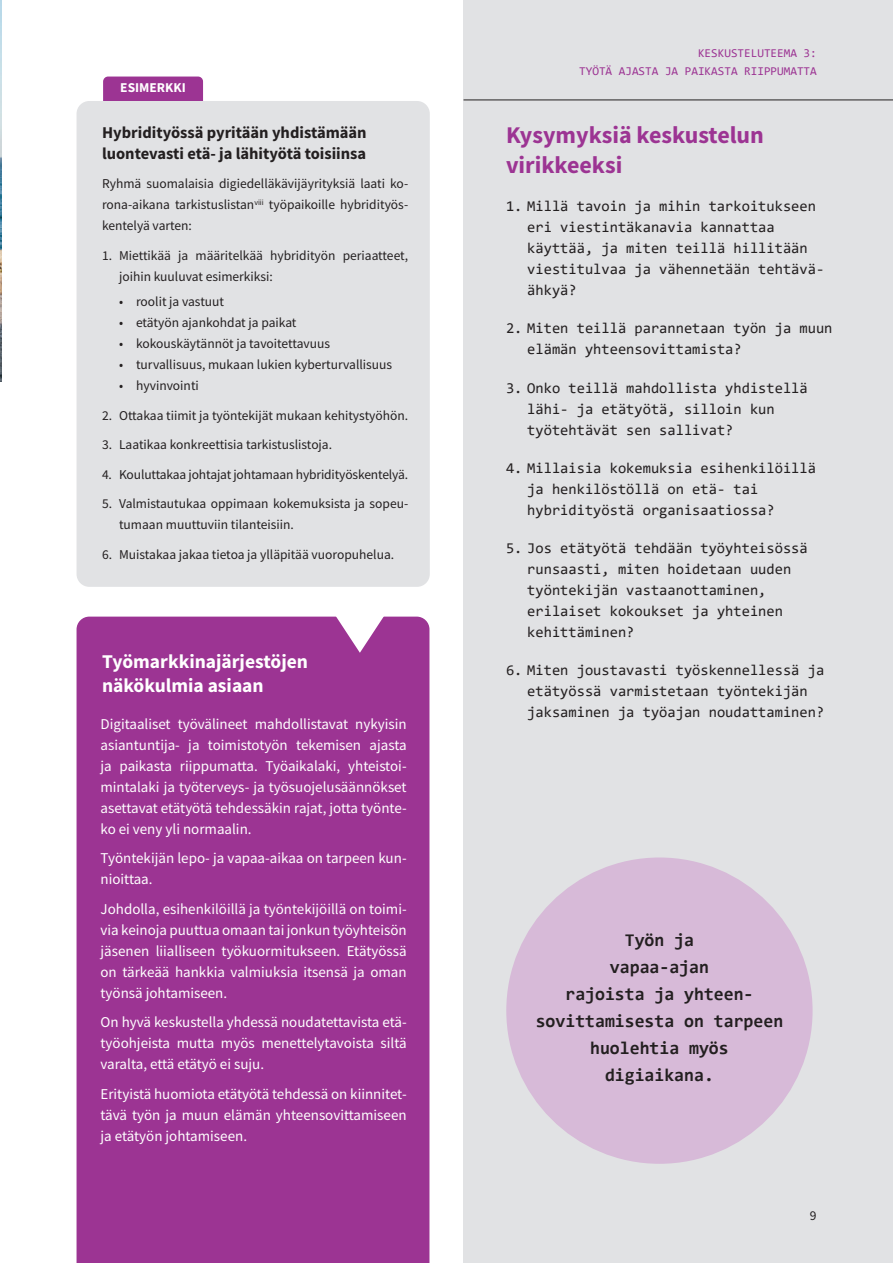
<style>
.page{position:relative;width:893px;height:1263px;background:#fff}
.page>*{position:absolute;margin:0;border:0;box-sizing:border-box;transform-origin:0 0}
.t1{font:700 24px/30px "Source Sans Pro";color:#9c3493}
.t2{font:700 19.5px/24px "Source Sans Pro";color:#fff}
.t3{font:700 18px/27px "Consolas";color:#231f20;text-align:center}
.t4{font:700 16.5px/21px "Source Sans Pro";color:#231f20}
.t5{font:15px/21px "Source Sans Pro";color:#fff;text-align:justify}
.t6{font:15px/21px "Consolas";color:#231f20}
.t7{font:13.5px/21px "Source Sans Pro";color:#231f20}
.t8{font:700 13.5px "Source Sans Pro";color:#fff}
.t9{font:12px/18px "Consolas";color:#9c3493;text-align:right}
</style>
<div class="page">
<div style="left:463px;top:0;width:430px;height:1263px;background:#e1e2e4"></div>
<hr style="left:463px;top:100px;width:430px;height:1px;background:#231f20">
<img style="left:0;top:0;width:1px;height:382px">
<div style="left:77px;top:617px;width:352px;height:646px;background:#9c3493"></div>
<div style="left:104px;top:77px;width:98px;height:29px;background:#9c3493;border-radius:4px"></div>
<div style="left:103px;top:77px;width:100px;height:29px;border:2px solid #9c3493;border-radius:4px"></div>
<div style="left:77px;top:101px;width:353px;height:486px;background:#e1e2e4;border-radius:13px"></div>
<svg style="left:335px;top:616px;width:49px;height:37px"></svg>
<div style="left:506px;top:857px;width:307px;height:307px;background:#d7bad8;border-radius:50%"></div>
<p class="t8" style="left:120px;top:78px;width:67px">ESIMERKKI</p>
<p class="t4" style="left:102px;top:122px;width:266px">Hybridityössä pyritään yhdistämään luontevasti etä- ja lähityötä toisiinsa</p>
<p class="t7" style="left:102px;top:173px;width:308px;text-align:justify">Ryhmä suomalaisia digiedelläkävijäyrityksiä laati ko&shy;rona-aikana tarkistuslistan<sup>viii</sup> työpaikoille hybridityös&shy;kentelyä varten:</p>
<p class="t7" style="left:119px;top:245px;width:291px;text-indent:-17px">1. Miettikää ja määritelkää hybridityön periaatteet, joihin kuuluvat esimerkiksi:</p>
<p class="t7" style="left:119px;top:291px;width:107px">• roolit ja vastuut</p>
<p class="t7" style="left:119px;top:312px;width:179px">• etätyön ajankohdat ja paikat</p>
<p class="t7" style="left:119px;top:333px;width:213px">• kokouskäytännöt ja tavoitettavuus</p>
<p class="t7" style="left:119px;top:354px;width:275px">• turvallisuus, mukaan lukien kyberturvallisuus</p>
<p class="t7" style="left:119px;top:375px;width:81px">• hyvinvointi</p>
<p class="t7" style="left:102px;top:405px;width:308px">2. Ottakaa tiimit ja työntekijät mukaan kehitystyöhön.</p>
<p class="t7" style="left:102px;top:434px;width:232px">3. Laatikaa konkreettisia tarkistuslistoja.</p>
<p class="t7" style="left:102px;top:464px;width:308px">4. Kouluttakaa johtajat johtamaan hybridityöskentelyä.</p>
<p class="t7" style="left:119px;top:493px;width:291px;text-indent:-17px">5. Valmistautukaa oppimaan kokemuksista ja sopeu&shy;tumaan muuttuviin tilanteisiin.</p>
<p class="t7" style="left:102px;top:544px;width:294px">6. Muistakaa jakaa tietoa ja ylläpitää vuoropuhelua.</p>
<h2 class="t2" style="left:102px;top:650px;width:207px">Työmarkkinajärjestöjen näkökulmia asiaan</h2>
<p class="t5" style="left:101px;top:713px;width:308px">Digitaaliset työvälineet mahdollistavat nykyisin asiantuntija- ja toimistotyön tekemisen ajasta ja paikasta riippumatta. Työaikalaki, yhteistoi&shy;mintalaki ja työterveys- ja työsuojelusäännökset asettavat etätyötä tehdessäkin rajat, jotta työnte&shy;ko ei veny yli normaalin.</p>
<p class="t5" style="left:101px;top:848px;width:308px">Työntekijän lepo- ja vapaa-aikaa on tarpeen kun&shy;nioittaa.</p>
<p class="t5" style="left:101px;top:898px;width:308px">Johdolla, esihenkilöillä ja työntekijöillä on toimi&shy;via keinoja puuttua omaan tai jonkun työyhteisön jäsenen liialliseen työkuormitukseen. Etätyössä on tärkeää hankkia valmiuksia itsensä ja oman työnsä johtamiseen.</p>
<p class="t5" style="left:101px;top:1012px;width:308px">On hyvä keskustella yhdessä noudatettavista etä&shy;työohjeista mutta myös menettelytavoista siltä varalta, että etätyö ei suju.</p>
<p class="t5" style="left:101px;top:1083px;width:308px">Erityistä huomiota etätyötä tehdessä on kiinnitet&shy;tävä työn ja muun elämän yhteensovittamiseen ja etätyön johtamiseen.</p>
<p class="t9" style="left:579px;top:43px;width:239px">KESKUSTELUTEEMA 3:<br>TYÖTÄ AJASTA JA PAIKASTA RIIPPUMATTA</p>
<h1 class="t1" style="left:506px;top:120px;width:259px">Kysymyksiä keskustelun virikkeeksi</h1>
<p class="t6" style="left:527px;top:196px;width:298px;text-indent:-21px">1. Millä tavoin ja mihin tarkoitukseen eri viestintäkanavia kannattaa käyttää, ja miten teillä hillitään viestitulvaa ja vähennetään tehtävä&shy;ähkyä?</p>
<p class="t6" style="left:527px;top:318px;width:307px;text-indent:-21px">2. Miten teillä parannetaan työn ja muun elämän yhteensovittamista?</p>
<p class="t6" style="left:527px;top:377px;width:282px;text-indent:-21px">3. Onko teillä mahdollista yhdistellä lähi- ja etätyötä, silloin kun työtehtävät sen sallivat?</p>
<p class="t6" style="left:527px;top:457px;width:290px;text-indent:-21px">4. Millaisia kokemuksia esihenkilöillä ja henkilöstöllä on etä- tai hybridityöstä organisaatiossa?</p>
<p class="t6" style="left:527px;top:537px;width:282px;text-indent:-21px">5. Jos etätyötä tehdään työyhteisössä runsaasti, miten hoidetaan uuden työntekijän vastaanottaminen, erilaiset kokoukset ja yhteinen kehittäminen?</p>
<p class="t6" style="left:527px;top:659px;width:298px;text-indent:-21px">6. Miten joustavasti työskennellessä ja etätyössä varmistetaan työntekijän jaksaminen ja työajan noudattaminen?</p>
<p class="t3" style="left:536px;top:926px;width:249px">Työn ja<br>vapaa-ajan<br>rajoista ja yhteen&shy;sovittamisesta on tarpeen huolehtia myös digiaikana.</p>
<p class="t7" style="left:810px;top:1205px;width:8px">9</p>
</div>
